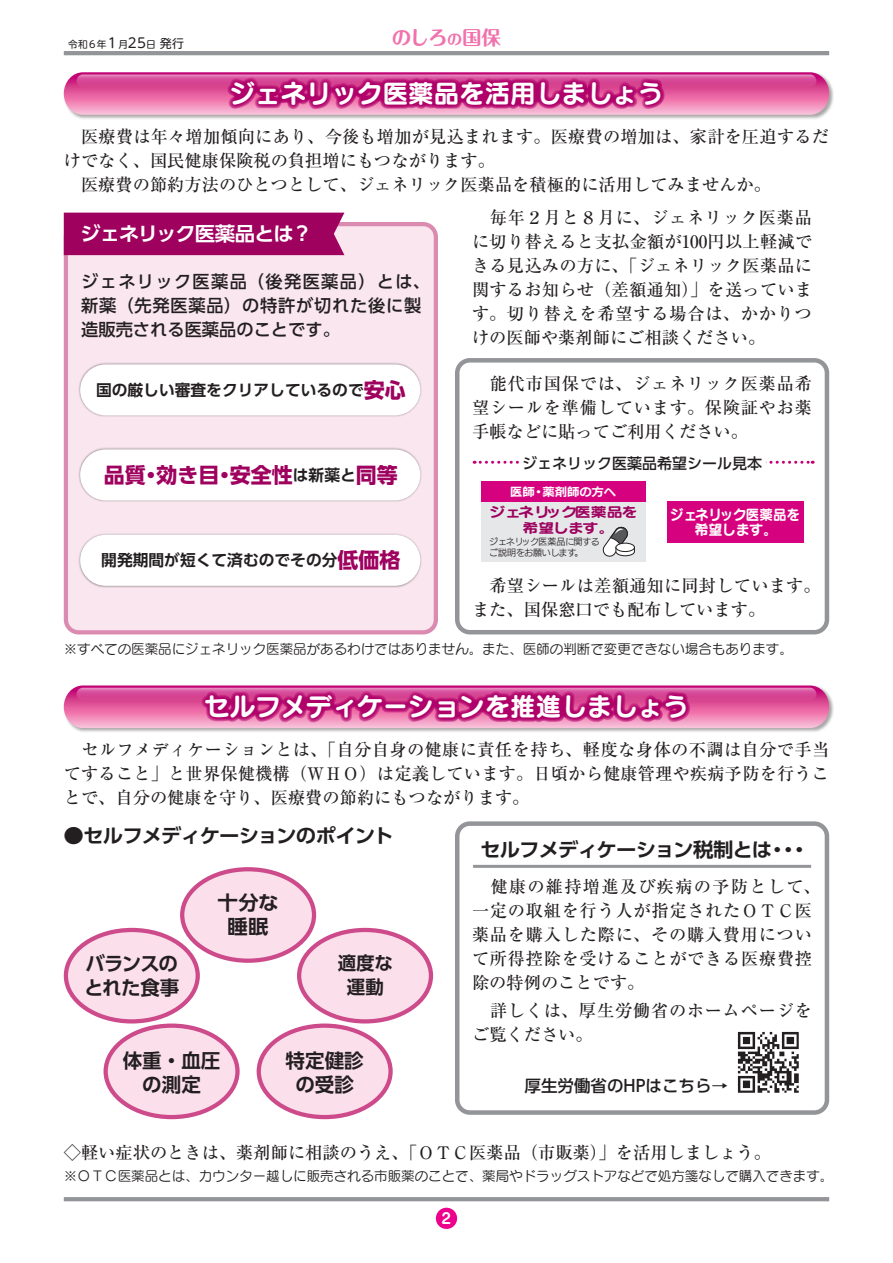
<style>
.page{position:relative;width:893px;height:1263px;background:#fff}
.page>*{position:absolute;margin:0;border:0;box-sizing:border-box;transform-origin:0 0}
.t1{font:25.5px "Seurat Pro B";color:#fff}
.t2{font:700 21px "UD Shin Go Pr 6";color:#9e015e}
.t3{font:700 19.5px "UD Shin Go Pr 6 De";letter-spacing:-.04em;color:#231f20;scale:1.05 1}
.t4{font:700 19.5px "UD Shin Go Pr 6 De";letter-spacing:-.04em;color:#231f20}
.t5{font:700 19.5px "UD Shin Go Pr 6 De";letter-spacing:-.06em;color:#fff;scale:1.05 1}
.t6{font:700 19.5px "Maru Fo Pro";color:#f171ab}
.t7{font:700 18.45px "UD Shin Go Pr 6 De";color:#231f20}
.t8{font:500 17.25px/24px "Ryumin Pr 6";letter-spacing:.01em;color:#231f20;text-align:justify}
.t9{font:500 17.25px/24px "Ryumin Pr 6";letter-spacing:.04em;color:#231f20}
.t10{font:500 17.25px/24px "UD Shin Go Pr 6";letter-spacing:.04em;color:#231f20}
.t11{font:500 16.5px "UD Shin Go Pr 6";color:#231f20}
.t12{font:700 15.75px "UD Shin Go Pr 6 De";color:#231f20}
.t13{font:500 15px "UD Shin Go Pr 6";color:#231f20}
.t14{font:14.85px "Seurat Pro B";color:#fff}
.t15{font:14.25px "Seurat Pro B";letter-spacing:-.03em;color:#fff}
.t16{font:14.1px "Seurat Pro B";color:#fff;scale:.95 1}
.t17{font:13.5px "Seurat Pro M";color:#231f20}
.t18{font:13.5px/15.9px "Seurat Pro B";color:#9e015e;scale:1.18 1}
.t19{font:11.25px "New Rodin Pro B";color:#fff;scale:1.1 1}
.t20{font:9.75px "UD Shin M Go Pr 6";color:#231f20}
.t21{font:9px/10.2px "New Rodin Pro M";color:#231f20}
.s1{font-size:13.5px}
.s2{font-size:12px}
.s3{font-size:15px}
.s4{font-family:"UD Shin Go Pr 6";font-size:21px;color:#9e015e}
.s5{font-family:"UD Shin Go Pr 6 De";font-size:15.75px;color:#231f20}
</style>
<div class="page">
<div style="left:63px;top:72px;width:771px;height:47px;background:#231f20;opacity:.4"></div>
<svg style="left:64px;top:72px;width:765px;height:43px;background:#e46da9"></svg>
<div style="left:63px;top:685px;width:771px;height:48px;background:#231f20;opacity:.4"></div>
<svg style="left:64px;top:685px;width:765px;height:43px;background:#e46ea9"></svg>
<div style="left:436px;top:1208px;width:21px;height:21px;background:#ed028c;border-radius:50%"></div>
<hr style="left:64px;top:1197px;width:765px;height:4px;background:#939598">
<hr style="left:64px;top:51px;width:765px;height:4px;background:#939598">
<div style="left:66px;top:224px;width:370px;height:408px;background:#f9e6ee;border-radius:13px"></div>
<div style="left:64px;top:222px;width:374px;height:412px;border:4px solid #dc8bb0;border-radius:13px"></div>
<div style="left:455px;top:358px;width:374px;height:276px;border:4px solid #939598;border-radius:13px"></div>
<div style="left:455px;top:821px;width:374px;height:294px;border:4px solid #939598;border-radius:13px"></div>
<div style="left:78px;top:362px;width:344px;height:55px;background:#231f20;opacity:.4"></div>
<div style="left:80px;top:364px;width:340px;height:51px;background:#fff;border-radius:26px"></div>
<div style="left:78px;top:447px;width:344px;height:55px;background:#231f20;opacity:.4"></div>
<div style="left:80px;top:449px;width:340px;height:51px;background:#fff;border-radius:26px"></div>
<div style="left:78px;top:533px;width:344px;height:55px;background:#231f20;opacity:.4"></div>
<div style="left:80px;top:535px;width:340px;height:51px;background:#fff;border-radius:26px"></div>
<div style="left:182px;top:869px;width:132px;height:92px;background:#fbdfeb;border-radius:50%"></div>
<div style="left:180px;top:867px;width:136px;height:96px;border:4px solid #cd4a8b;border-radius:50%"></div>
<div style="left:106px;top:1026px;width:131px;height:91px;background:#fbdfeb;border-radius:50%"></div>
<div style="left:104px;top:1023px;width:136px;height:96px;border:4px solid #cd4a8b;border-radius:50%"></div>
<div style="left:259px;top:1026px;width:132px;height:91px;background:#fbdfeb;border-radius:50%"></div>
<div style="left:257px;top:1023px;width:136px;height:96px;border:4px solid #cd4a8b;border-radius:50%"></div>
<div style="left:299px;top:930px;width:132px;height:91px;background:#fbdfeb;border-radius:50%"></div>
<div style="left:297px;top:928px;width:136px;height:95px;border:4px solid #cd4a8b;border-radius:50%"></div>
<div style="left:66px;top:930px;width:132px;height:91px;background:#fbdfeb;border-radius:50%"></div>
<div style="left:64px;top:928px;width:136px;height:95px;border:4px solid #cd4a8b;border-radius:50%"></div>
<svg style="left:474px;top:461px;width:339px;height:3px"></svg>
<hr style="left:473px;top:865px;width:338px;height:3px;background:#939598">
<div style="left:64px;top:213px;width:280px;height:42px;background:#9e015e"></div>
<img style="left:737px;top:1031px;width:62px;height:62px">
<div style="left:519px;top:454px;width:246px;height:17px;background:#fff"></div>
<div style="left:481px;top:482px;width:164px;height:80px;background:#e6e7e9"></div>
<div style="left:481px;top:482px;width:164px;height:20px;background:#d6017f"></div>
<svg style="left:602px;top:526px;width:33px;height:31px"></svg>
<div style="left:616px;top:543px;width:18px;height:8px;background:#fff;border-radius:50%"></div>
<div style="left:616px;top:543px;width:19px;height:9px;border:1px solid #231f20;border-radius:50%"></div>
<div style="left:667px;top:501px;width:136px;height:41px;background:#d6017f"></div>
<p class="t20" style="left:68px;top:36px;width:118px">令和６年<span class="s1">１</span>月<span class="s1">25</span>日 <span class="s2">発行</span></p>
<p class="t6" style="left:392px;top:22px;width:111px">のしろ<span class="s3">の</span>国保</p>
<p class="t1" style="left:230px;top:76px;width:435px">ジェネリック医薬品を活用しましょう</p>
<p class="t8" style="left:64px;top:124px;width:767px">　医療費は年々増加傾向にあり、今後も増加が見込まれます。医療費の増加は、家計を圧迫するだけでなく、国民健康保険税の負担増にもつながります。</p>
<p class="t8" style="left:64px;top:172px;width:709px">　医療費の節約方法のひとつとして、ジェネリック医薬品を積極的に活用してみませんか。</p>
<p class="t5" style="left:80px;top:218px;width:223px">ジェネリック医薬品とは？</p>
<p class="t10" style="left:81px;top:269px;width:350px">ジェネリック医薬品（後発医薬品）とは、新薬（先発医薬品）の特許が切れた後に製造販売される医薬品のことです。</p>
<p class="t12" style="left:96px;top:377px;width:311px">国の厳しい審査をクリアしているので<span class="s4">安心</span></p>
<p class="t2" style="left:104px;top:458px;width:295px">品質・効き目・安全性<span class="s5">は新薬と</span>同等</p>
<p class="t12" style="left:101px;top:547px;width:301px">開発期間が短くて済むのでその分<span class="s4">低価格</span></p>
<p class="t8" style="left:472px;top:205px;width:342px">　毎年２月と８月に、ジェネリック医薬品に切り替えると支払金額が100円以上軽減できる見込みの方に、「ジェネリック医薬品に関するお知らせ（差額通知）」を送っています。切り替えを希望する場合は、かかりつけの医師や薬剤師にご相談ください。</p>
<p class="t8" style="left:472px;top:371px;width:342px">　能代市国保では、ジェネリック医薬品希望シールを準備しています。保険証やお薬手帳などに貼ってご利用ください。</p>
<p class="t13" style="left:522px;top:451px;width:241px">ジェネリック医薬品希望シール見本</p>
<p class="t18" style="left:523px;top:503px;width:99px;text-indent:-33px">ジェネリック医薬品を希望します。</p>
<p class="t21" style="left:489px;top:536px;width:112px">ジェネリック医薬品に関するご説明をお願いします。</p>
<p class="t19" style="left:510px;top:482px;width:98px">医師・薬剤師の方へ</p>
<p class="t16" style="left:670px;top:505px;width:138px">ジェネリック医薬品を</p>
<p class="t15" style="left:694px;top:520px;width:85px">希望します。</p>
<p class="t8" style="left:472px;top:573px;width:350px">　希望シールは差額通知に同封しています。また、国保窓口でも配布しています。</p>
<p class="t17" style="left:64px;top:640px;width:730px">※すべての医薬品にジェネリック医薬品があるわけではありません。また、医師の判断で変更できない場合もあります。</p>
<p class="t1" style="left:204px;top:689px;width:486px">セルフメディケーションを推進しましょう</p>
<p class="t8" style="left:64px;top:737px;width:767px">　セルフメディケーションとは、「自分自身の健康に責任を持ち、軽度な身体の不調は自分で手当てすること」と世界保健機構（ＷＨＯ）は定義しています。日頃から健康管理や疾病予防を行うことで、自分の健康を守り、医療費の節約にもつながります。</p>
<p class="t3" style="left:63px;top:819px;width:316px">●セルフメディケーションのポイント</p>
<p class="t4" style="left:85px;top:948px;width:94px">バランスの</p>
<p class="t4" style="left:84px;top:972px;width:97px">とれた食事</p>
<p class="t3" style="left:218px;top:887px;width:60px">十分な</p>
<p class="t3" style="left:227px;top:911px;width:41px">睡眠</p>
<p class="t7" style="left:338px;top:948px;width:57px">適度な</p>
<p class="t7" style="left:347px;top:972px;width:38px">運動</p>
<p class="t4" style="left:123px;top:1044px;width:99px">体重・血圧</p>
<p class="t4" style="left:142px;top:1068px;width:60px">の測定</p>
<p class="t4" style="left:286px;top:1044px;width:79px">特定健診</p>
<p class="t4" style="left:295px;top:1068px;width:60px">の受診</p>
<p class="t3" style="left:480px;top:834px;width:315px">セルフメディケーション税制とは・・・</p>
<p class="t9" style="left:472px;top:873px;width:350px">　健康の維持増進及び疾病の予防として、一定の取組を行う人が指定されたＯＴＣ医薬品を購入した際に、その購入費用について所得控除を受けることができる医療費控除の特例のことです。</p>
<p class="t9" style="left:472px;top:998px;width:342px">　詳しくは、厚生労働省のホームページをご覧ください。</p>
<p class="t11" style="left:525px;top:1072px;width:205px">厚生労働省のHPはこちら→</p>
<p class="t8" style="left:64px;top:1140px;width:709px">◇軽い症状のときは、薬剤師に相談のうえ、「ＯＴＣ医薬品（市販薬）」を活用しましょう。</p>
<p class="t17" style="left:64px;top:1167px;width:771px">※ＯＴＣ医薬品とは、カウンター越しに販売される市販薬のことで、薬局やドラッグストアなどで処方箋なしで購入できます。</p>
<p class="t14" style="left:442px;top:1208px;width:11px">2</p>
</div>
